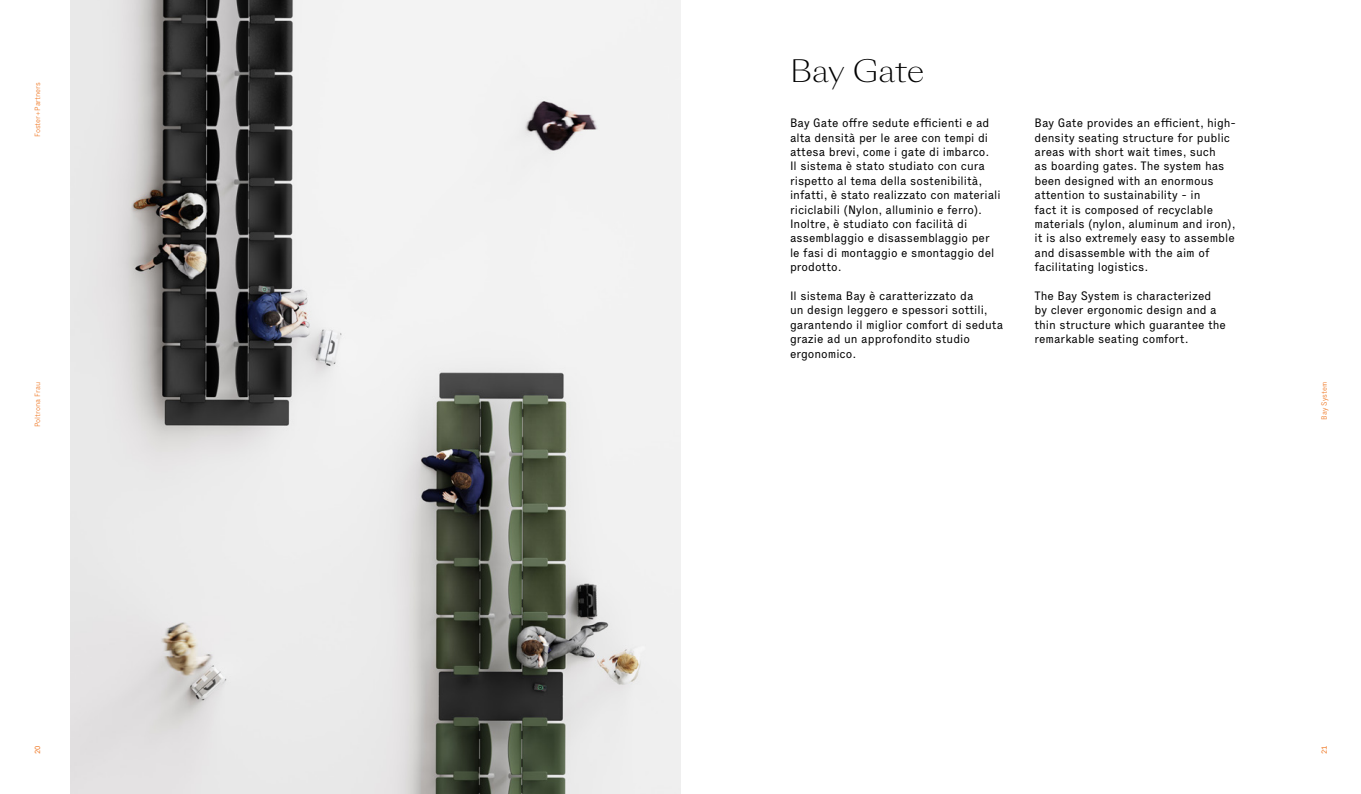
<style>
.page{position:relative;width:1361px;height:794px;background:#fff}
.page>*{position:absolute;margin:0;border:0;box-sizing:border-box;transform-origin:0 0}
.t1{font:300 30px "Sang Bleu Sunrise";color:#000}
.t2{font:12px/14.4px "Executive";color:#000}
.t3{font:300 7.5px "Executive";color:#ef7723}
.t4{font:7.5px "Executive";color:#ef7723}
</style>
<div class="page">
<img style="left:71px;top:0;width:609px;height:794px">
<p class="t3" style="left:33px;top:137px;width:57px;rotate:-90deg">Foster+Partners</p>
<p class="t3" style="left:33px;top:427px;width:47px;rotate:-90deg">Poltrona Frau</p>
<p class="t4" style="left:33px;top:754px;width:10px;rotate:-90deg">20</p>
<h1 class="t1" style="left:790px;top:50px;width:136px">Bay Gate</h1>
<p class="t2" style="left:790px;top:116px;width:212px">Bay Gate offre sedute efficienti e ad alta densità per le aree con tempi di attesa brevi, come i gate di imbarco.<br>Il sistema è stato studiato con cura rispetto al tema della sostenibilità, infatti, è stato realizzato con materiali riciclabili (Nylon, alluminio e ferro).<br>Inoltre, è studiato con facilità di assemblaggio e disassemblaggio per le fasi di montaggio e smontaggio del prodotto.</p>
<p class="t2" style="left:790px;top:288px;width:215px">Il sistema Bay è caratterizzato da<br>un design leggero e spessori sottili, garantendo il miglior comfort di seduta grazie ad un approfondito studio ergonomico.</p>
<p class="t2" style="left:1034px;top:116px;width:203px">Bay Gate provides an efficient, high&shy;density seating structure for public areas with short wait times, such<br>as boarding gates. The system has been designed with an enormous attention to sustainability - in<br>fact it is composed of recyclable materials (nylon, aluminum and iron), it is also extremely easy to assemble and disassemble with the aim of facilitating logistics.</p>
<p class="t2" style="left:1034px;top:288px;width:193px">The Bay System is characterized by clever ergonomic design and a thin structure which guarantee the remarkable seating comfort.</p>
<p class="t3" style="left:1319px;top:420px;width:39px;rotate:-90deg">Bay System</p>
<p class="t4" style="left:1319px;top:754px;width:10px;rotate:-90deg">21</p>
</div>
